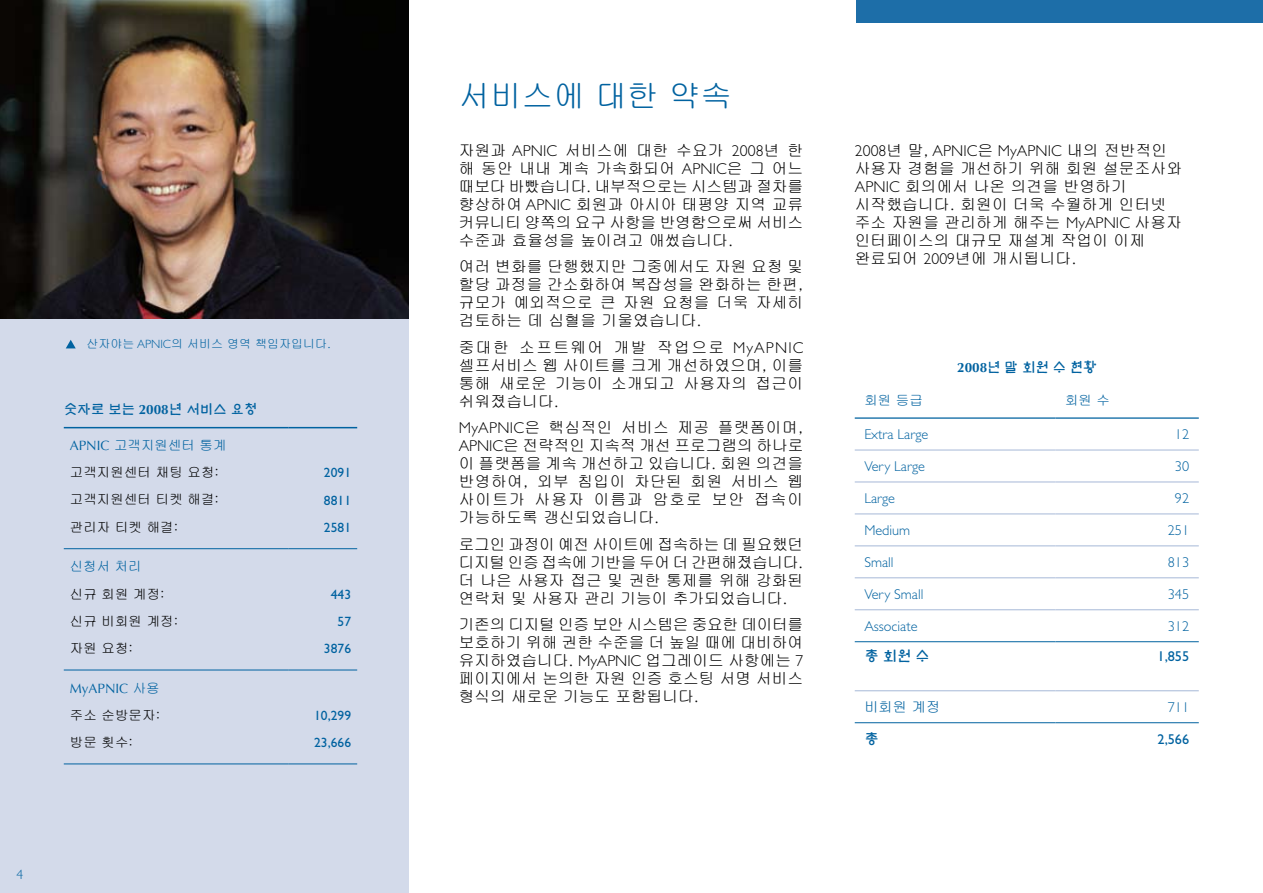
<style>
.page{position:relative;width:1263px;height:893px;background:#fff}
.page>*{position:absolute;margin:0;border:0;box-sizing:border-box;transform-origin:0 0}
.t1{font:31.5px "Gulim";color:#0062a0}
.t2{font:15.75px/18px "Gulim";letter-spacing:.005em;color:#000;text-align:justify}
.t3{font:300 15.75px "Gill Sans";letter-spacing:.005em;color:#000}
.t4{font:300 14.25px "Gill Sans";color:#0062a0}
.t5{font:14.25px "Gill Sans";color:#0062a0}
.t6{font:14.25px "Munhwa Hoonmin Std";color:#0062a0}
.t7{font:14.25px "Gulim";color:#0062a0}
.t8{font:13.5px/27px "Gulim";letter-spacing:.005em;color:#000}
.t9{font:13.5px "Gill Sans";letter-spacing:.005em;color:#0062a0}
.t10{font:13.5px "Munhwa Hoonmin Std";color:#0062a0}
.t11{font:13.5px "Gulim";color:#0062a0}
.t12{font:13.5px "Optima";color:#0062a0}
.t13{font:300 13.5px "Gill Sans";color:#0062a0}
.t14{font:12px "Gulim";color:#0062a0}
.s1{font-family:"Gill Sans";font-weight:300}
.s2{font-family:"Optima";font-weight:700}
.s3{font-family:"Optima";color:#0062a0}
.s4{color:#0062a0}
.s5{font-family:"Gulim"}
.s6{font-family:"Gulim";font-weight:400}
</style>
<div class="page">
<div style="left:0;top:0;width:408px;height:893px;background:#d3daea"></div>
<div style="left:856px;top:0;width:407px;height:22px;background:#1d6ea8"></div>
<img style="left:0;top:0;width:408px;height:319px">
<svg style="left:66px;top:340px;width:10px;height:8px"></svg>
<hr style="left:855px;top:417px;width:200px;height:2px;background:#0062a0">
<hr style="left:1055px;top:417px;width:144px;height:2px;background:#0062a0">
<hr style="left:855px;top:450px;width:200px;height:1px;background:#a6b8d7">
<hr style="left:1055px;top:450px;width:144px;height:1px;background:#a6b8d7">
<hr style="left:855px;top:482px;width:200px;height:1px;background:#a6b8d7">
<hr style="left:1055px;top:482px;width:144px;height:1px;background:#a6b8d7">
<hr style="left:855px;top:513px;width:200px;height:1px;background:#a6b8d7">
<hr style="left:1055px;top:513px;width:144px;height:1px;background:#a6b8d7">
<hr style="left:855px;top:545px;width:200px;height:1px;background:#a6b8d7">
<hr style="left:1055px;top:545px;width:144px;height:1px;background:#a6b8d7">
<hr style="left:855px;top:577px;width:200px;height:1px;background:#a6b8d7">
<hr style="left:1055px;top:577px;width:144px;height:1px;background:#a6b8d7">
<hr style="left:855px;top:609px;width:200px;height:1px;background:#a6b8d7">
<hr style="left:1055px;top:609px;width:144px;height:1px;background:#a6b8d7">
<hr style="left:855px;top:641px;width:200px;height:1px;background:#0062a0">
<hr style="left:1055px;top:641px;width:144px;height:1px;background:#0062a0">
<hr style="left:855px;top:690px;width:200px;height:1px;background:#a6b8d7">
<hr style="left:1055px;top:690px;width:144px;height:1px;background:#a6b8d7">
<hr style="left:855px;top:722px;width:200px;height:1px;background:#0062a0">
<hr style="left:1055px;top:722px;width:144px;height:1px;background:#0062a0">
<hr style="left:64px;top:670px;width:225px;height:1px;background:#0062a0">
<hr style="left:289px;top:670px;width:68px;height:1px;background:#0062a0">
<hr style="left:64px;top:763px;width:225px;height:1px;background:#0062a0">
<hr style="left:289px;top:763px;width:68px;height:1px;background:#0062a0">
<hr style="left:64px;top:427px;width:225px;height:1px;background:#0062a0">
<hr style="left:289px;top:427px;width:68px;height:1px;background:#0062a0">
<hr style="left:64px;top:548px;width:225px;height:1px;background:#0062a0">
<hr style="left:289px;top:548px;width:68px;height:1px;background:#0062a0">
<p class="t14" style="left:86px;top:338px;width:246px">산자야는 <span class="s1">APNIC</span>의 서비스 영역 책임자입니다.</p>
<p class="t10" style="left:64px;top:402px;width:195px">숫자로 보는 <span class="s2">2008</span>년 서비스 요청</p>
<p class="t8" style="left:70px;top:432px;width:158px"><span class="s3">APNIC</span> <span class="s4">고객지원센터 통계 </span>고객지원센터 채팅 요청:</p>
<p class="t9" style="left:324px;top:465px;width:29px">2091</p>
<p class="t8" style="left:70px;top:486px;width:151px">고객지원센터 티켓 해결:</p>
<p class="t9" style="left:324px;top:492px;width:29px">8811</p>
<p class="t8" style="left:70px;top:513px;width:110px">관리자 티켓 해결:</p>
<p class="t9" style="left:324px;top:519px;width:29px">2581</p>
<p class="t11" style="left:70px;top:560px;width:73px">신청서 처리</p>
<p class="t8" style="left:70px;top:580px;width:97px">신규 회원 계정:</p>
<p class="t9" style="left:331px;top:586px;width:22px">443</p>
<p class="t8" style="left:70px;top:607px;width:110px">신규 비회원 계정:</p>
<p class="t9" style="left:338px;top:614px;width:15px">57</p>
<p class="t8" style="left:70px;top:634px;width:65px">자원 요청:</p>
<p class="t9" style="left:324px;top:641px;width:29px">3876</p>
<p class="t12" style="left:70px;top:680px;width:92px">MyAPNIC <span class="s5">사용</span></p>
<p class="t8" style="left:70px;top:701px;width:92px">주소 순방문자:</p>
<p class="t9" style="left:314px;top:707px;width:39px">10,299</p>
<p class="t8" style="left:70px;top:728px;width:65px">방문 횟수:</p>
<p class="t9" style="left:314px;top:735px;width:39px">23,666</p>
<p class="t13" style="left:17px;top:867px;width:8px">4</p>
<h1 class="t1" style="left:459px;top:80px;width:274px">서비스에 대한 약속</h1>
<p class="t2" style="left:459px;top:141px;width:346px">자원과 <span class="s1">APNIC</span> 서비스에 대한 수요가 <span class="s1">2008</span>년 한 해 동안 내내 계속 가속화되어 <span class="s1">APNIC</span>은 그 어느 때보다 바빴습니다. 내부적으로는 시스템과 절차를 향상하여 <span class="s1">APNIC</span> 회원과 아시아 태평양 지역 교류 커뮤니티 양쪽의 요구 사항을 반영함으로써 서비스 수준과 효율성을 높이려고 애썼습니다.</p>
<p class="t2" style="left:459px;top:258px;width:346px">여러 변화를 단행했지만 그중에서도 자원 요청 및 할당 과정을 간소화하여 복잡성을 완화하는 한편, 규모가 예외적으로 큰 자원 요청을 더욱 자세히 검토하는 데 심혈을 기울였습니다.</p>
<p class="t2" style="left:459px;top:338px;width:346px">중대한 소프트웨어 개발 작업으로 <span class="s1">MyAPNIC </span>셀프서비스 웹 사이트를 크게 개선하였으며, 이를 통해 새로운 기능이 소개되고 사용자의 접근이 쉬워졌습니다.</p>
<p class="t2" style="left:459px;top:419px;width:346px"><span class="s1">MyAPNIC</span>은 핵심적인 서비스 제공 플랫폼이며, <span class="s1">APNIC</span>은 전략적인 지속적 개선 프로그램의 하나로 이 플랫폼을 계속 개선하고 있습니다. 회원 의견을 반영하여, 외부 침입이 차단된 회원 서비스 웹 사이트가 사용자 이름과 암호로 보안 접속이 가능하도록 갱신되었습니다.</p>
<p class="t2" style="left:459px;top:535px;width:346px">로그인 과정이 예전 사이트에 접속하는 데 필요했던 디지털 인증 접속에 기반을 두어 더 간편해졌습니다. 더 나은 사용자 접근 및 권한 통제를 위해 강화된 연락처 및 사용자 관리 기능이 추가되었습니다.</p>
<p class="t2" style="left:459px;top:616px;width:346px">기존의 디지털 인증 보안 시스템은 중요한 데이터를 보호하기 위해 권한 수준을 더 높일 때에 대비하여 유지하였습니다. <span class="s1">MyAPNIC</span> 업그레이드 사항에는 <span class="s1">7 </span>페이지에서 논의한 자원 인증 호스팅 서명 서비스 형식의 새로운 기능도 포함됩니다.</p>
<p class="t3" style="left:855px;top:142px;width:314px">2008<span class="s6">년 말,</span> APNIC<span class="s6">은</span> MyAPNIC <span class="s6">내의 전반적인</span></p>
<p class="t2" style="left:855px;top:159px;width:329px;text-align:left">사용자 경험을 개선하기 위해 회원 설문조사와<br><span class="s1">APNIC</span> 회의에서 나온 의견을 반영하기 시작했습니다. 회원이 더욱 수월하게 인터넷 주소 자원을 관리하게 해주는 <span class="s1">MyAPNIC</span> 사용자 인터페이스의 대규모 재설계 작업이 이제 완료되어 <span class="s1">2009</span>년에 개시됩니다.</p>
<p class="t10" style="left:957px;top:359px;width:141px"><span class="s2">2008</span>년 말 회원 수 현황</p>
<p class="t11" style="left:864px;top:394px;width:60px">회원 등급</p>
<p class="t11" style="left:1065px;top:394px;width:46px">회원 수</p>
<p class="t4" style="left:864px;top:427px;width:66px">Extra Large</p>
<p class="t4" style="left:1175px;top:427px;width:16px">12</p>
<p class="t4" style="left:864px;top:459px;width:62px">Very Large</p>
<p class="t4" style="left:1175px;top:459px;width:16px">30</p>
<p class="t4" style="left:864px;top:490px;width:32px">Large</p>
<p class="t4" style="left:1175px;top:490px;width:16px">92</p>
<p class="t4" style="left:864px;top:522px;width:47px">Medium</p>
<p class="t4" style="left:1168px;top:522px;width:23px">251</p>
<p class="t4" style="left:864px;top:554px;width:31px">Small</p>
<p class="t4" style="left:1168px;top:554px;width:23px">813</p>
<p class="t4" style="left:864px;top:586px;width:61px">Very Small</p>
<p class="t4" style="left:1168px;top:586px;width:23px">345</p>
<p class="t4" style="left:864px;top:618px;width:55px">Associate</p>
<p class="t4" style="left:1168px;top:618px;width:23px">312</p>
<p class="t6" style="left:864px;top:648px;width:66px">총 회원 수</p>
<p class="t5" style="left:1157px;top:648px;width:33px">1,855</p>
<p class="t7" style="left:864px;top:700px;width:77px">비회원 계정</p>
<p class="t4" style="left:1168px;top:699px;width:23px">711</p>
<p class="t6" style="left:864px;top:731px;width:16px">총</p>
<p class="t5" style="left:1157px;top:731px;width:33px">2,566</p>
</div>
